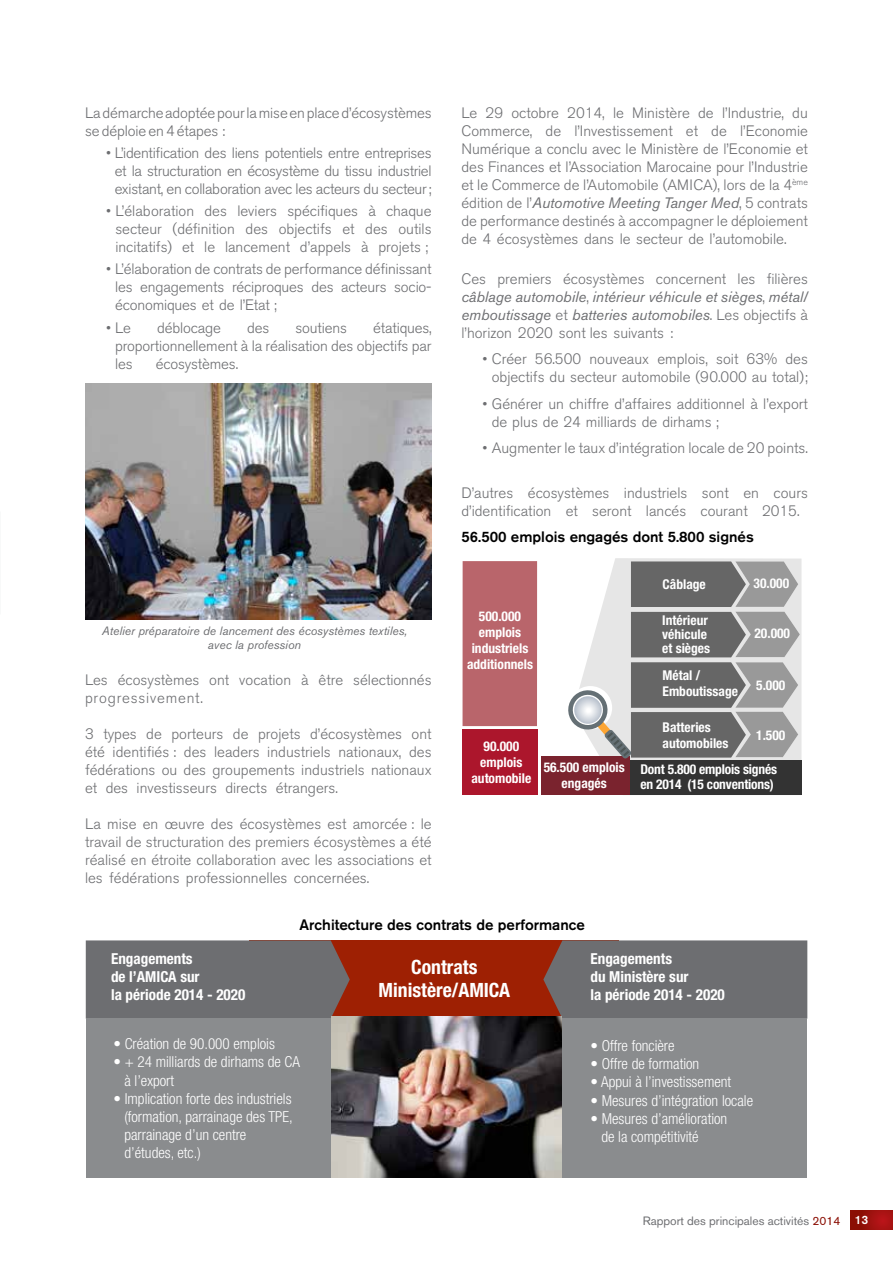
<style>
.page{position:relative;width:893px;height:1263px;background:#fff}
.page>*{position:absolute;margin:0;border:0;box-sizing:border-box;transform-origin:0 0}
.t1{font:700 condensed 19.65px/23.7px "Helvetica Neue LT Std";color:#fff;text-align:center}
.t2{font:300 condensed 15.15px/18.1px "Helvetica Neue LT Std";color:#fff}
.t3{font:700 condensed 15.15px/18.1px "Helvetica Neue LT Std";color:#fff}
.t4{font:300 15px/18px "Akzidenz Grotesk BE";color:#6d6e71;text-align:justify}
.t5{font:300 15px/18px "Akzidenz Grotesk BE";letter-spacing:-.02em;color:#6d6e71;text-align:center}
.t6{font:500 15px "Akzidenz Grotesk BQ";color:#000}
.t7{font:700 condensed 13.5px/16.2px "Helvetica Neue LT Std";color:#fff}
.t8{font:italic 12px/13.5px "Akzidenz Grotesk BE";color:#6d6e71;text-align:center}
.t9{font:12px "Akzidenz Grotesk BE";color:#6d6e71}
.s1{font-weight:400;font-style:italic}
.s2{color:#8b0f04}
.s3{font-family:"Akzidenz Grotesk BQ";font-weight:500;color:#fff}
</style>
<div class="page">
<div style="left:850px;top:1210px;width:43px;height:20px;background:linear-gradient(to right,#850e01,#b8151a)"></div>
<svg style="left:615px;top:558px;width:186px;height:237px"></svg>
<div style="left:463px;top:561px;width:74px;height:165px;background:#b9656b"></div>
<div style="left:463px;top:729px;width:75px;height:66px;background:#ac162c"></div>
<div style="left:541px;top:756px;width:88px;height:39px;background:#7a232e"></div>
<svg style="left:568px;top:561px;width:232px;height:198px;background:#9f9f9f"></svg>
<svg style="left:574px;top:696px;width:28px;height:28px"></svg>
<div style="left:631px;top:760px;width:171px;height:35px;background:#333"></div>
<div style="left:249px;top:940px;width:369px;height:78px;background:#9e2003"></div>
<div style="left:543px;top:940px;width:264px;height:78px;background:#6d6e71"></div>
<div style="left:562px;top:1018px;width:245px;height:159px;background:#8a8c8e"></div>
<div style="left:86px;top:940px;width:264px;height:78px;background:#6d6e71"></div>
<div style="left:86px;top:1018px;width:245px;height:159px;background:#8a8c8e"></div>
<img style="left:331px;top:1017px;width:231px;height:160px">
<img style="left:85px;top:383px;width:347px;height:236px">
<p class="t4" style="left:85px;top:104px;width:348px">La démarche adoptée pour la mise en place d’écosystèmes se déploie en 4 étapes :</p>
<p class="t5" style="left:106px;top:144px;width:327px">• L’identification des liens potentiels entre entreprises et la structuration en écosystème du tissu industriel existant, en collaboration avec les acteurs du secteur;</p>
<p class="t4" style="left:115px;top:202px;width:318px;text-indent:-9px">• L’élaboration des leviers spécifiques à chaque secteur (définition des objectifs et des outils incitatifs) et le lancement d’appels à projets ;</p>
<p class="t4" style="left:115px;top:260px;width:318px;text-indent:-9px">• L’élaboration de contrats de performance définissant les engagements réciproques des acteurs socio&shy;économiques et de l’Etat ;</p>
<p class="t4" style="left:106px;top:319px;width:26px">• Le</p>
<p class="t4" style="left:157px;top:319px;width:65px">déblocage</p>
<p class="t4" style="left:247px;top:319px;width:24px">des</p>
<p class="t4" style="left:296px;top:319px;width:53px">soutiens</p>
<p class="t4" style="left:115px;top:319px;width:318px;text-indent:258px">étatiques, proportionnellement à la réalisation des objectifs par les</p>
<p class="t4" style="left:156px;top:355px;width:84px">écosystèmes.</p>
<p class="t8" style="left:102px;top:624px;width:307px">Atelier préparatoire de lancement des écosystèmes textiles, avec la profession</p>
<p class="t4" style="left:85px;top:671px;width:348px">Les écosystèmes ont vocation à être sélectionnés progressivement.</p>
<p class="t4" style="left:85px;top:725px;width:348px">3 types de porteurs de projets d’écosystèmes ont été identifiés : des leaders industriels nationaux, des fédérations ou des groupements industriels nationaux et des investisseurs directs étrangers.</p>
<p class="t4" style="left:85px;top:815px;width:348px">La mise en œuvre des écosystèmes est amorcée : le travail de structuration des premiers écosystèmes a été réalisé en étroite collaboration avec les associations et les fédérations professionnelles concernées.</p>
<p class="t4" style="left:461px;top:104px;width:348px">Le 29 octobre 2014, le Ministère de l’Industrie, du Commerce, de l’Investissement et de l’Economie Numérique a conclu avec le Ministère de l’Economie et des Finances et l’Association Marocaine pour l’Industrie et le Commerce de l’Automobile (AMICA), lors de la 4<sup>ème </sup>édition de l’<span class="s1">Automotive Meeting Tanger Med</span>, 5 contrats de performance destinés à accompagner le déploiement de 4 écosystèmes dans le secteur de l’automobile.</p>
<p class="t4" style="left:461px;top:270px;width:348px">Ces premiers écosystèmes concernent les filières <span class="s1">câblage automobile</span>, <span class="s1">intérieur véhicule et sièges</span>, <span class="s1">métal/ emboutissage</span> et <span class="s1">batteries automobiles</span>. Les objectifs à l’horizon 2020 sont les suivants :</p>
<p class="t4" style="left:483px;top:351px;width:327px;text-align:right">• Créer 56.500 nouveaux emplois, soit 63% des objectifs du secteur automobile (90.000 au total);</p>
<p class="t4" style="left:492px;top:395px;width:318px;text-indent:-9px">• Générer un chiffre d’affaires additionnel à l’export de plus de 24 milliards de dirhams ;</p>
<p class="t4" style="left:483px;top:440px;width:327px">• Augmenter le taux d’intégration locale de 20 points.</p>
<p class="t4" style="left:461px;top:484px;width:348px">D’autres écosystèmes industriels sont en cours d’identification et seront lancés courant 2015.</p>
<p class="t6" style="left:461px;top:528px;width:294px">56.500 emplois engagés dont 5.800 signés</p>
<p class="t7" style="left:467px;top:608px;width:67px;text-align:center">500.000 emplois industriels additionnels</p>
<p class="t7" style="left:471px;top:737px;width:61px;text-align:center">90.000 emplois automobile</p>
<p class="t7" style="left:663px;top:576px;width:45px">Câblage</p>
<p class="t7" style="left:662px;top:614px;width:49px;line-height:13.5px">Intérieur véhicule et sièges</p>
<p class="t7" style="left:663px;top:667px;width:77px">Métal /<br>Emboutissage</p>
<p class="t7" style="left:663px;top:718px;width:67px">Batteries automobiles</p>
<p class="t7" style="left:753px;top:575px;width:37px">30.000</p>
<p class="t7" style="left:754px;top:625px;width:37px">20.000</p>
<p class="t7" style="left:756px;top:676px;width:31px">5.000</p>
<p class="t7" style="left:756px;top:727px;width:31px">1.500</p>
<p class="t7" style="left:544px;top:759px;width:83px;text-align:center">56.500 emplois engagés</p>
<p class="t7" style="left:640px;top:762px;width:138px;line-height:14.9px">Dont 5.800 emplois signés en 2014 (15 conventions)</p>
<p class="t3" style="left:111px;top:949px;width:136px">Engagements<br>de l’AMICA sur<br>la période 2014 - 2020</p>
<p class="t6" style="left:299px;top:916px;width:287px">Architecture des contrats de performance</p>
<h1 class="t1" style="left:379px;top:954px;width:133px">Contrats<br>Ministère/AMICA</h1>
<p class="t3" style="left:590px;top:949px;width:136px">Engagements<br>du Ministère sur<br>la période 2014 - 2020</p>
<p class="t2" style="left:114px;top:1035px;width:163px">• Création de 90.000 emplois</p>
<p class="t2" style="left:124px;top:1053px;width:177px;text-indent:-11px">• + 24 milliards de dirhams de CA à l’export</p>
<p class="t2" style="left:124px;top:1089px;width:170px;text-indent:-11px">• Implication forte des industriels (formation, parrainage des TPE, parrainage d’un centre d’études, etc.)</p>
<p class="t2" style="left:590px;top:1036px;width:86px">• Offre foncière</p>
<p class="t2" style="left:590px;top:1054px;width:110px">• Offre de formation</p>
<p class="t2" style="left:590px;top:1073px;width:142px">• Appui à l’investissement</p>
<p class="t2" style="left:590px;top:1091px;width:164px">• Mesures d’intégration locale</p>
<p class="t2" style="left:601px;top:1109px;width:127px;text-indent:-11px">• Mesures d’amélioration de la compétitivité</p>
<p class="t9" style="left:643px;top:1213px;width:227px">Rapport des principales activités <span class="s2">2014</span> <span class="s3">13</span></p>
</div>
